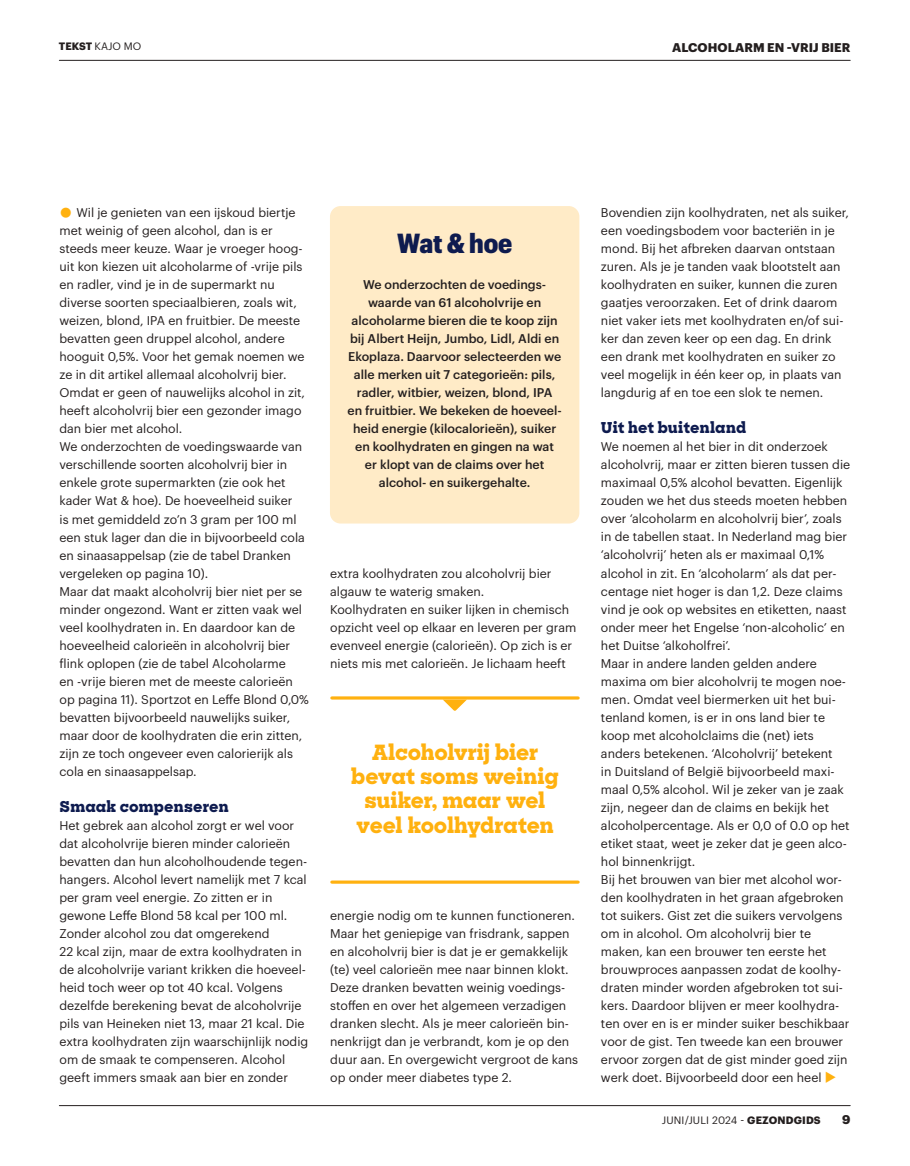
<style>
.page{position:relative;width:910px;height:1166px;background:#fff}
.page>*{position:absolute;margin:0;border:0;box-sizing:border-box;transform-origin:0 0}
.t1{font:900 27px "Graphik Compact";letter-spacing:-.005em;color:#0e1b4f}
.t2{font:800 21px/24.2px "Sharp Slab";letter-spacing:-.01em;color:#ffb10f;text-align:center}
.t3{font:800 15px "Sharp Slab";letter-spacing:.01em;color:#0e1b4f}
.t4{font:12.3px/18px "Graphik";color:#241f1f}
.t5{font:500 12.3px/18px "Graphik";color:#241f1f;text-align:center}
.t6{font:700 12.3px "Graphik";letter-spacing:.005em;color:#241f1f}
.t7{font:10.5px "Graphik";letter-spacing:.015em;color:#241f1f}
.s1{font-weight:700}
.s2{color:#ffb10f}
</style>
<div class="page">
<hr style="left:59px;top:1104px;width:791px;height:1px;background:#241f1f">
<hr style="left:59px;top:60px;width:791px;height:1px;background:#241f1f">
<div style="left:330px;top:206px;width:249px;height:317px;background:#ffebc7;border-radius:11px"></div>
<hr style="left:332px;top:696px;width:246px;height:3px;background:#ffb10f">
<svg style="left:443px;top:699px;width:24px;height:11px"></svg>
<hr style="left:332px;top:880px;width:246px;height:3px;background:#ffb10f">
<p class="t7" style="left:59px;top:38px;width:84px"><span class="s1">TEKST</span> KAJO MO</p>
<p class="t6" style="left:672px;top:38px;width:180px">ALCOHOLARM EN -VRĲ BIER</p>
<p class="t4" style="left:60px;top:203px;width:251px"><span class="s2">●</span> Wil je genieten van een ĳskoud biertje met weinig of geen alcohol, dan is er steeds meer keuze. Waar je vroeger hoog&shy;uit kon kiezen uit alcoholarme of -vrĳe pils en radler, vind je in de supermarkt nu diverse soorten speciaalbieren, zoals wit, weizen, blond, IPA en fruitbier. De meeste bevatten geen druppel alcohol, andere hooguit 0,5%. Voor het gemak noemen we ze in dit artikel allemaal alcoholvrĳ bier.<br>Omdat er geen of nauwelĳks alcohol in zit, heeft alcoholvrĳ bier een gezonder imago dan bier met alcohol.<br>We onderzochten de voedingswaarde van verschillende soorten alcoholvrĳ bier in enkele grote supermarkten (zie ook het kader Wat &amp; hoe). De hoeveelheid suiker<br>is met gemiddeld zo’n 3 gram per 100 ml een stuk lager dan die in bĳvoorbeeld cola en sinaasappelsap (zie de tabel Dranken vergeleken op pagina 10).<br>Maar dat maakt alcoholvrĳ bier niet per se minder ongezond. Want er zitten vaak wel veel koolhydraten in. En daardoor kan de hoeveelheid calorieën in alcoholvrĳ bier flink oplopen (zie de tabel Alcoholarme<br>en -vrĳe bieren met de meeste calorieën op pagina 11). Sportzot en Leffe Blond 0,0% bevatten bĳvoorbeeld nauwelĳks suiker, maar door de koolhydraten die erin zitten, zĳn ze toch ongeveer even calorierĳk als cola en sinaas appelsap.</p>
<p class="t3" style="left:60px;top:795px;width:171px">Smaak compenseren</p>
<p class="t4" style="left:60px;top:815px;width:250px">Het gebrek aan alcohol zorgt er wel voor dat alcoholvrĳe bieren minder calorieën bevatten dan hun alcoholhoudende tegen&shy;hangers. Alcohol levert namelĳk met 7 kcal per gram veel energie. Zo zitten er in gewone Leffe Blond 58 kcal per 100 ml.<br>Zonder alcohol zou dat omgerekend<br>22 kcal zĳn, maar de extra koolhydraten in de alcoholvrĳe variant krikken die hoeveel&shy;heid toch weer op tot 40 kcal. Volgens dezelfde berekening bevat de alcoholvrĳe pils van Heineken niet 13, maar 21 kcal. Die extra koolhydraten zĳn waarschĳnlĳk nodig om de smaak te compenseren. Alcohol geeft immers smaak aan bier en zonder</p>
<h1 class="t1" style="left:397px;top:223px;width:117px">Wat &amp; hoe</h1>
<p class="t5" style="left:347px;top:274px;width:216px">We onderzochten de voedings&shy;waarde van 61 alcoholvrĳe en alcoholarme bieren die te koop zĳn bĳ Albert Heĳn, Jumbo, Lidl, Aldi en Ekoplaza. Daarvoor selecteerden we alle merken uit 7 categorieën: pils, radler, witbier, weizen, blond, IPA<br>en fruitbier. We bekeken de hoeveel&shy;heid energie (kilocalorieën), suiker en koolhydraten en gingen na wat<br>er klopt van de claims over het alcohol- en suikergehalte.</p>
<p class="t4" style="left:330px;top:563px;width:248px">extra koolhydraten zou alcoholvrĳ bier algauw te waterig smaken.<br>Koolhydraten en suiker lĳken in chemisch opzicht veel op elkaar en leveren per gram evenveel energie (calorieën). Op zich is er niets mis met calorieën. Je lichaam heeft</p>
<h2 class="t2" style="left:351px;top:739px;width:209px">Alcoholvrij bier bevat soms weinig suiker, maar wel veel koolhydraten</h2>
<p class="t4" style="left:330px;top:905px;width:249px">energie nodig om te kunnen functioneren.<br>Maar het geniepige van frisdrank, sappen en alcoholvrĳ bier is dat je er gemakkelĳk (te) veel calorieën mee naar binnen klokt.<br>Deze dranken bevatten weinig voedings&shy;stoffen en over het algemeen verzadigen dranken slecht. Als je meer calorieën bin&shy;nenkrĳgt dan je verbrandt, kom je op den duur aan. En overgewicht vergroot de kans op onder meer diabetes type 2.</p>
<p class="t4" style="left:601px;top:203px;width:250px">Bovendien zĳn koolhydraten, net als suiker, een voedingsbodem voor bacteriën in je mond. Bĳ het afbreken daarvan ontstaan zuren. Als je je tanden vaak blootstelt aan koolhydraten en suiker, kunnen die zuren gaatjes veroorzaken. Eet of drink daarom niet vaker iets met koolhydraten en/of sui&shy;ker dan zeven keer op een dag. En drink een drank met koolhydraten en suiker zo veel mogelĳk in één keer op, in plaats van langdurig af en toe een slok te nemen.</p>
<p class="t3" style="left:601px;top:417px;width:147px">Uit het buitenland</p>
<p class="t4" style="left:601px;top:437px;width:251px">We noemen al het bier in dit onderzoek alcoholvrĳ, maar er zitten bieren tussen die maximaal 0,5% alcohol bevatten. Eigenlĳk zouden we het dus steeds moeten hebben over ‘alcoholarm en alcoholvrĳ bier’, zoals in de tabellen staat. In Nederland mag bier ‘alcoholvrĳ’ heten als er maximaal 0,1% alcohol in zit. En ‘alcoholarm’ als dat per&shy;centage niet hoger is dan 1,2. Deze claims vind je ook op websites en etiketten, naast onder meer het Engelse ‘non-alcoholic’ en het Duitse ‘alkoholfrei’.<br>Maar in andere landen gelden andere maxima om bier alcoholvrĳ te mogen noe&shy;men. Omdat veel biermerken uit het bui&shy;tenland komen, is er in ons land bier te koop met alcoholclaims die (net) iets anders betekenen. ‘Alcoholvrĳ’ betekent<br>in Duitsland of België bĳvoorbeeld maxi&shy;maal 0,5% alcohol. Wil je zeker van je zaak zĳn, negeer dan de claims en bekĳk het<br>al coholpercentage. Als er 0,0 of 0.0 op het etiket staat, weet je zeker dat je geen alco&shy;hol binnenkrĳgt.<br>Bĳ het brouwen van bier met alcohol wor&shy;den koolhydraten in het graan afgebroken tot suikers. Gist zet die suikers vervolgens om in alcohol. Om alcoholvrĳ bier te maken, kan een brouwer ten eerste het brouwproces aanpassen zodat de koolhy&shy;draten minder worden afgebroken tot sui&shy;kers. Daardoor blĳven er meer koolhydra&shy;ten over en is er minder suiker beschikbaar voor de gist. Ten tweede kan een brouwer ervoor zorgen dat de gist minder goed zĳn werk doet. Bĳvoorbeeld door een heel <span class="s2">◆</span></p>
<p class="t7" style="left:662px;top:1112px;width:160px">JUNI/JULI 2024 - <span class="s1">GEZONDGIDS</span></p>
<p class="t6" style="left:842px;top:1109px;width:10px">9</p>
</div>
